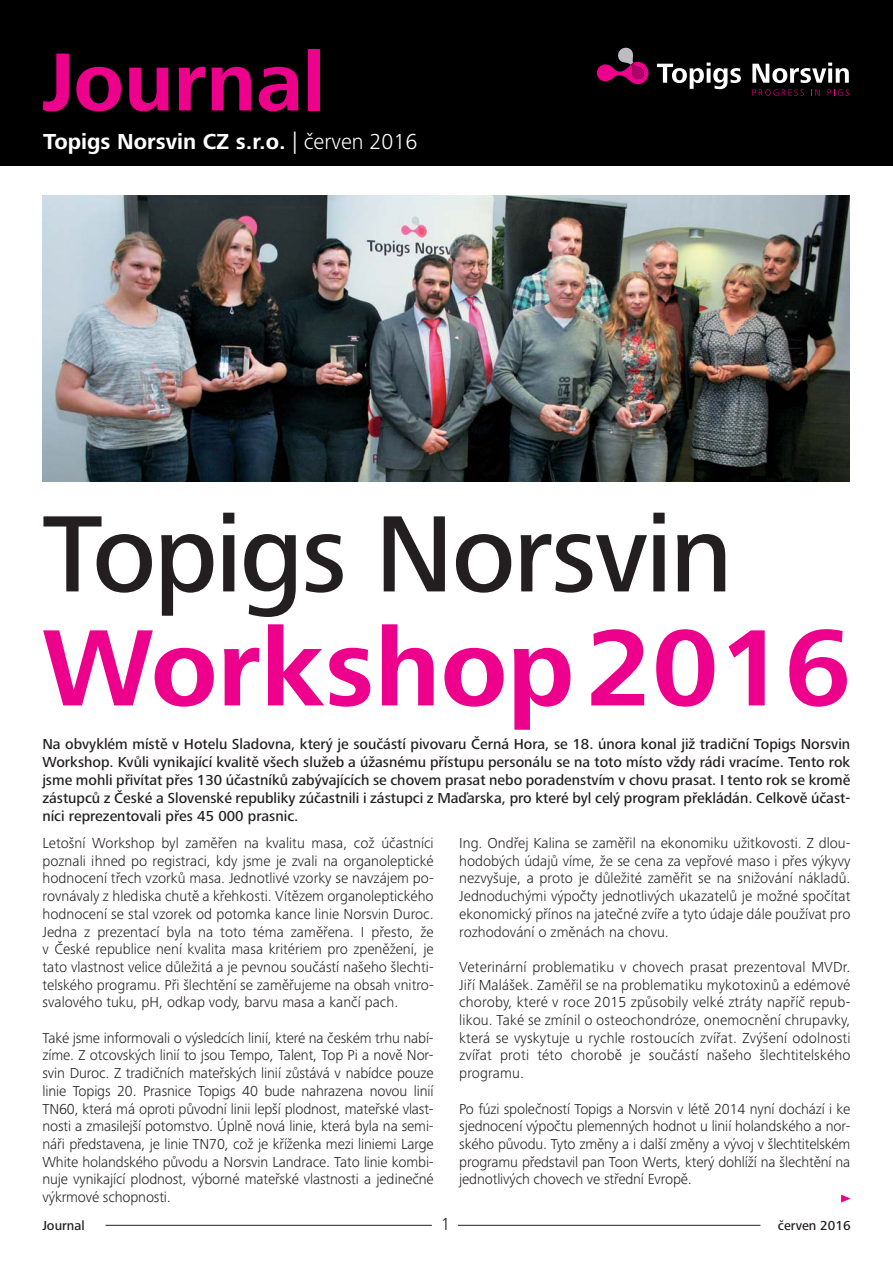
<style>
.page{position:relative;width:893px;height:1263px;background:#fff}
.page>*{position:absolute;margin:0;border:0;box-sizing:border-box;transform-origin:0 0}
.t1{font:500 112.5px "Frutiger Next Pro";letter-spacing:-.02em;color:#231f20}
.t2{font:700 112.5px "Frutiger Next Pro";color:#ec008c}
.t3{font:700 85.2px "Frutiger Next Pro";color:#ec008c}
.t4{font:700 22.5px "Frutiger Next Pro";color:#fff}
.t5{font:300 18px "Frutiger Next Pro";color:#231f20}
.t6{font:300 15px/17.7px "Frutiger Next Pro";color:#231f20;text-align:justify}
.t7{font:500 15px/18px "Frutiger Next Pro";color:#231f20;text-align:justify}
.t8{font:500 13.5px "Frutiger Next Pro";color:#231f20}
.s1{font-weight:300}
</style>
<div class="page">
<div style="left:0;top:0;width:893px;height:166px;background:#000"></div>
<svg style="left:657px;top:63px;width:84px;height:26px"></svg>
<svg style="left:752px;top:63px;width:97px;height:20px"></svg>
<svg style="left:752px;top:89px;width:52px;height:7px"></svg>
<svg style="left:811px;top:89px;width:9px;height:7px"></svg>
<svg style="left:828px;top:89px;width:21px;height:7px"></svg>
<svg style="left:597px;top:47px;width:51px;height:38px"></svg>
<img style="left:42px;top:195px;width:808px;height:286px">
<svg style="left:841px;top:1194px;width:10px;height:8px"></svg>
<hr style="left:106px;top:1225px;width:326px;height:1px;background:#231f20">
<hr style="left:458px;top:1225px;width:302px;height:1px;background:#231f20">
<h2 class="t3" style="left:43px;top:41px;width:284px">Journal</h2>
<h3 class="t4" style="left:43px;top:130px;width:376px">Topigs Norsvin CZ s.r.o. <span class="s1">| červen 2016</span></h3>
<h1 class="t1" style="left:42px;top:499px;width:692px">Topigs Norsvin</h1>
<h1 class="t2" style="left:42px;top:614px;width:810px">Workshop 2016</h1>
<p class="t7" style="left:42px;top:735px;width:809px">Na obvyklém místě v Hotelu Sladovna, který je součástí pivovaru Černá Hora, se 18. února konal již tradiční Topigs Norsvin Workshop. Kvůli vynikající kvalitě všech služeb a úžasnému přístupu personálu se na toto místo vždy rádi vracíme. Tento rok jsme mohli přivítat přes 130 účastníků zabývajících se chovem prasat nebo poradenstvím v chovu prasat. I tento rok se kromě zástupců z České a Slovenské republiky zúčastnili i zástupci z Maďarska, pro které byl celý program překládán. Celkově účast&shy;níci reprezentovali přes 45 000 prasnic.</p>
<p class="t6" style="left:43px;top:835px;width:393px">Letošní Workshop byl zaměřen na kvalitu masa, což účastníci poznali ihned po registraci, kdy jsme je zvali na organoleptické hodnocení třech vzorků masa. Jednotlivé vzorky se navzájem po&shy;rovnávaly z hlediska chutě a křehkosti. Vítězem organoleptického hodnocení se stal vzorek od potomka kance linie Norsvin Duroc.<br>Jedna z prezentací byla na toto téma zaměřena. I přesto, že v České republice není kvalita masa kritériem pro zpeněžení, je tato vlastnost velice důležitá a je pevnou součástí našeho šlechti&shy;telského programu. Při šlechtění se zaměřujeme na obsah vnitro&shy;svalového tuku, pH, odkap vody, barvu masa a kančí pach.</p>
<p class="t6" style="left:43px;top:1030px;width:393px">Také jsme informovali o výsledcích linií, které na českém trhu nabí&shy;zíme. Z otcovských linií to jsou Tempo, Talent, Top Pi a nově Nor&shy;svin Duroc. Z tradičních mateřských linií zůstává v nabídce pouze linie Topigs 20. Prasnice Topigs 40 bude nahrazena novou linií TN60, která má oproti původní linii lepší plodnost, mateřské vlast&shy;nosti a zmasilejší potomstvo. Úplně nová linie, která byla na semi&shy;náři představena, je linie TN70, což je kříženka mezi liniemi Large White holandského původu a Norsvin Landrace. Tato linie kombi&shy;nuje vynikající plodnost, výborné mateřské vlastnosti a jedinečné výkrmové schopnosti.</p>
<p class="t6" style="left:459px;top:835px;width:393px">Ing. Ondřej Kalina se zaměřil na ekonomiku užitkovosti. Z dlou&shy;hodobých údajů víme, že se cena za vepřové maso i přes výkyvy nezvyšuje, a proto je důležité zaměřit se na snižování nákladů.<br>Jednoduchými výpočty jednotlivých ukazatelů je možné spočítat ekonomický přínos na jatečné zvíře a tyto údaje dále používat pro rozhodování o změnách na chovu.</p>
<p class="t6" style="left:459px;top:959px;width:393px">Veterinární problematiku v chovech prasat prezentoval MVDr.<br>Jiří Malášek. Zaměřil se na problematiku mykotoxinů a edémové choroby, které v roce 2015 způsobily velké ztráty napříč repub&shy;likou. Také se zmínil o osteochondróze, onemocnění chrupavky, která se vyskytuje u rychle rostoucích zvířat. Zvýšení odolnosti zvířat proti této chorobě je součástí našeho šlechtitelského programu.</p>
<p class="t6" style="left:459px;top:1100px;width:393px">Po fúzi společností Topigs a Norsvin v létě 2014 nyní dochází i ke sjednocení výpočtu plemenných hodnot u linií holandského a nor&shy;ského původu. Tyto změny a i další změny a vývoj v šlechtitelském programu představil pan Toon Werts, který dohlíží na šlechtění na jednotlivých chovech ve střední Evropě.</p>
<p class="t8" style="left:42px;top:1219px;width:44px">Journal</p>
<p class="t5" style="left:441px;top:1215px;width:11px">1</p>
<p class="t8" style="left:778px;top:1219px;width:74px">červen 2016</p>
</div>
